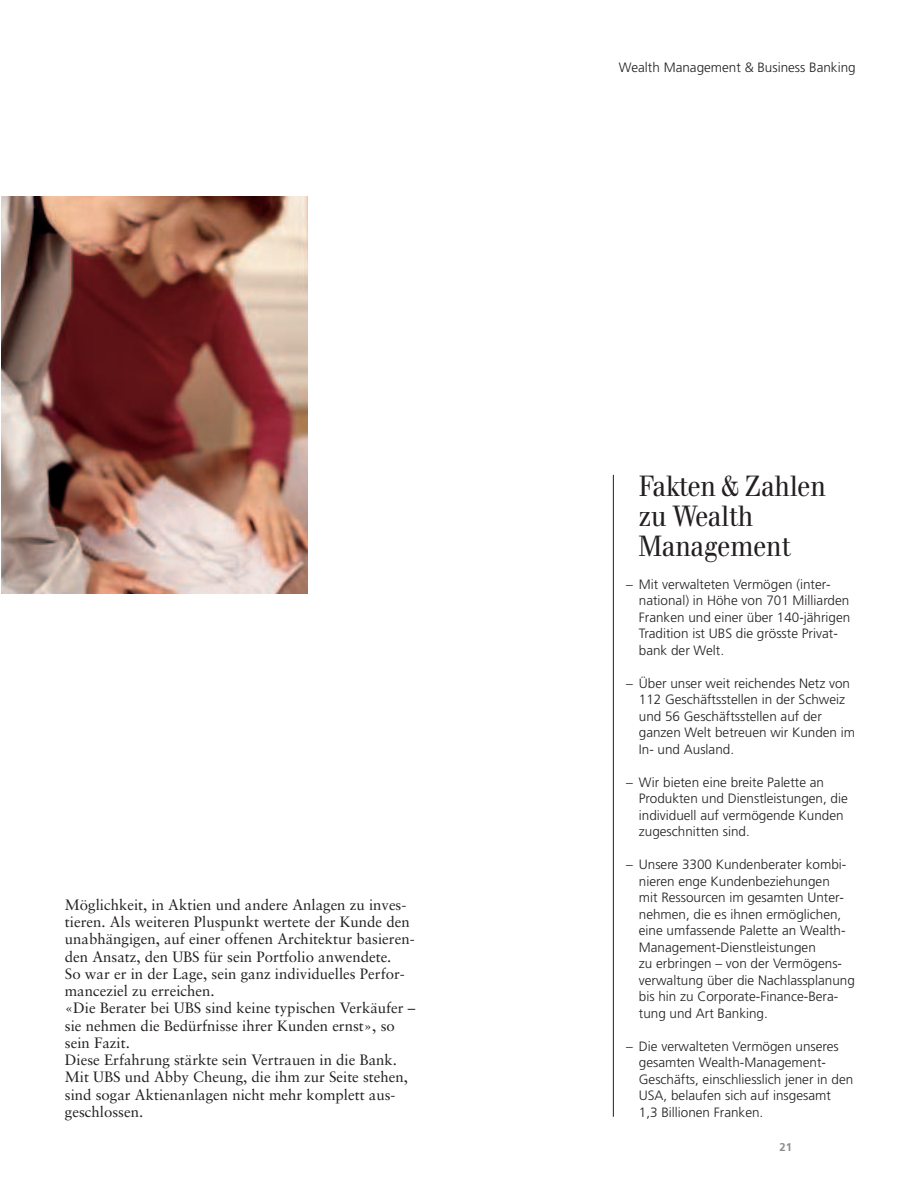
<style>
.page{position:relative;width:918px;height:1188px;background:#fff}
.page>*{position:absolute;margin:0;border:0;box-sizing:border-box;transform-origin:0 0}
.t1{font:28.5px/30px "UBS Headline";color:#231f20}
.t2{font:15px/17.2px "Sabon";color:#231f20}
.t3{font:300 13.5px/16.5px "Frutiger";color:#231f20}
.t4{font:700 11.25px "Frutiger";color:#8a8c8f}
</style>
<div class="page">
<img style="left:1px;top:197px;width:306px;height:397px">
<hr style="left:613px;top:475px;width:1px;height:642px;background:#231f20">
<p class="t2" style="left:65px;top:897px;width:352px">Möglichkeit, in Aktien und andere Anlagen zu inves&shy;tieren. Als weiteren Pluspunkt wertete der Kunde den unabhängigen, auf einer offenen Architektur basieren&shy;den Ansatz, den UBS für sein Portfolio anwendete.<br>So war er in der Lage, sein ganz individuelles Perfor&shy;manceziel zu erreichen.<br>«Die Berater bei UBS sind keine typischen Verkäufer – sie nehmen die Bedürfnisse ihrer Kunden ernst», so sein Fazit.<br>Diese Erfahrung stärkte sein Vertrauen in die Bank.<br>Mit UBS und Abby Cheung, die ihm zur Seite stehen, sind sogar Aktienanlagen nicht mehr komplett aus&shy;geschlossen.</p>
<p class="t3" style="left:619px;top:61px;width:238px">Wealth Management &amp; Business Banking</p>
<h1 class="t1" style="left:639px;top:473px;width:189px">Fakten&amp;Zahlen zu Wealth<br>Management</h1>
<p class="t3" style="left:639px;top:577px;width:213px;text-indent:-13px">– Mit verwalteten Vermögen (inter&shy;national) in Höhe von 701 Milliarden<br>Franken und einer über 140-jährigen<br>Tradition ist UBS die grösste Privat&shy;bank der Welt.</p>
<p class="t3" style="left:639px;top:676px;width:218px;text-indent:-13px">– Über unser weit reichendes Netz von<br>112 Geschäftsstellen in der Schweiz und 56 Geschäftsstellen auf der ganzen Welt betreuen wir Kunden im<br>In- und Ausland.</p>
<p class="t3" style="left:639px;top:775px;width:211px;text-indent:-13px">– Wir bieten eine breite Palette an<br>Produkten und Dienstleistungen, die individuell auf vermögende Kunden zugeschnitten sind.</p>
<p class="t3" style="left:639px;top:858px;width:218px;text-indent:-13px">– Unsere 3300 Kundenberater kombi&shy;nieren enge Kundenbeziehungen<br>mit Ressourcen im gesamten Unter&shy;nehmen, die es ihnen ermöglichen, eine umfassende Palette an Wealth-Management-Dienstleistungen<br>zu erbringen – von der Vermögens&shy;verwaltung über die Nachlassplanung bis hin zu Corporate-Finance-Bera&shy;tung und Art Banking.</p>
<p class="t3" style="left:639px;top:1039px;width:216px;text-indent:-13px">– Die verwalteten Vermögen unseres gesamten Wealth-Management-<br>Geschäfts, einschliesslich jener in den<br>USA, belaufen sich auf insgesamt<br>1,3 Billionen Franken.</p>
<p class="t4" style="left:779px;top:1143px;width:14px">21</p>
</div>
